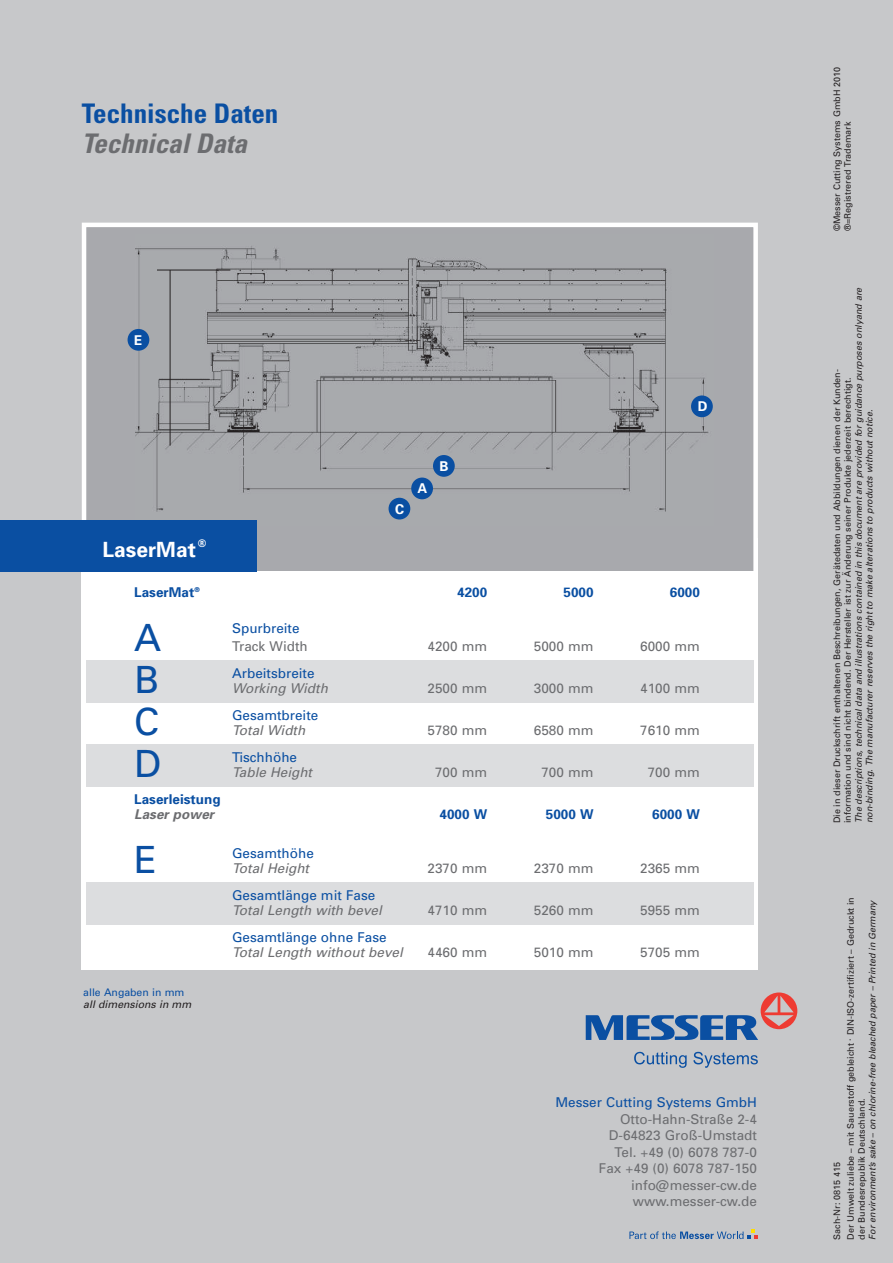
<style>
.page{position:relative;width:893px;height:1263px;background:#c7c8ca}
.page>*{position:absolute;margin:0;border:0;box-sizing:border-box;transform-origin:0 0}
.t1{font:37.5px "Univers";color:#0a4fa2}
.t2{font:700 condensed 27px "Univers";color:#0a4fa2}
.t3{font:italic 700 condensed 27px "Univers";color:#6c6d70}
.t4{font:700 21px "Univers";color:#fff}
.t5{font:13.5px/16.5px "Univers";color:#6c6d70;text-align:right}
.t6{font:13.5px "Univers";color:#0a4fa2}
.t7{font:italic 13.5px "Univers";color:#6c6d70}
.t8{font:700 13.5px "Univers";color:#0a4fa2}
.t9{font:italic 700 13.5px "Univers";color:#6c6d70}
.t10{font:700 13.5px "Univers";color:#fff}
.t11{font:italic 10.5px "Univers";color:#231f20}
.t12{font:10.5px "Univers";color:#0a4fa2}
.t13{font:700 condensed 10.5px "Univers";color:#fff}
.t14{font:9px/10.8px "Univers";color:#231f20}
.t15{font:italic 9px/10.8px "Univers";color:#231f20}
</style>
<div class="page">
<div style="left:82px;top:538px;width:676px;height:431px;background:#fff"></div>
<div style="left:86px;top:227px;width:667px;height:344px;background:#a8a9ad"></div>
<img style="left:135px;top:246px;width:578px;height:279px">
<div style="left:82px;top:223px;width:676px;height:353px;border:4px solid #fff"></div>
<div style="left:389px;top:498px;width:21px;height:21px;background:#0a4fa2;border-radius:50%"></div>
<div style="left:411px;top:477px;width:22px;height:22px;background:#0a4fa2;border-radius:50%"></div>
<div style="left:0;top:520px;width:256px;height:51px;background:#0a4fa2"></div>
<div style="left:86px;top:660px;width:667px;height:43px;background:#dcdddf"></div>
<div style="left:86px;top:744px;width:667px;height:42px;background:#dcdddf"></div>
<div style="left:86px;top:882px;width:667px;height:42px;background:#dcdddf"></div>
<div style="left:433px;top:455px;width:22px;height:22px;background:#0a4fa2;border-radius:50%"></div>
<hr style="left:157px;top:270px;width:73px;height:1px;background:#231f20">
<hr style="left:170px;top:270px;width:1px;height:176px;background:#231f20">
<div style="left:691px;top:395px;width:22px;height:22px;background:#0a4fa2;border-radius:50%"></div>
<div style="left:128px;top:329px;width:21px;height:22px;background:#0a4fa2;border-radius:50%"></div>
<svg style="left:629px;top:1229px;width:129px;height:10px"></svg>
<svg style="left:586px;top:992px;width:211px;height:48px"></svg>
<svg style="left:634px;top:1052px;width:53px;height:16px"></svg>
<svg style="left:693px;top:1052px;width:65px;height:16px"></svg>
<h2 class="t2" style="left:82px;top:104px;width:198px">Technische Daten</h2>
<h2 class="t3" style="left:82px;top:134px;width:167px">Technical Data</h2>
<h3 class="t10" style="left:134px;top:335px;width:10px">E</h3>
<h3 class="t10" style="left:395px;top:504px;width:11px">C</h3>
<h3 class="t10" style="left:417px;top:483px;width:11px">A</h3>
<h3 class="t10" style="left:440px;top:461px;width:11px">B</h3>
<h3 class="t10" style="left:698px;top:402px;width:11px">D</h3>
<p class="t13" style="left:198px;top:540px;width:10px">®</p>
<h3 class="t4" style="left:102px;top:541px;width:95px">LaserMat</h3>
<h3 class="t8" style="left:134px;top:587px;width:67px">LaserMat<sup>®</sup></h3>
<h3 class="t8" style="left:457px;top:587px;width:32px">4200</h3>
<h3 class="t8" style="left:563px;top:587px;width:32px">5000</h3>
<h3 class="t8" style="left:670px;top:587px;width:32px">6000</h3>
<h3 class="t6" style="left:232px;top:623px;width:69px">Spurbreite</h3>
<h1 class="t1" style="left:134px;top:624px;width:29px">A</h1>
<h3 class="t5" style="left:232px;top:639px;width:77px">Track Width</h3>
<h3 class="t5" style="left:428px;top:639px;width:61px">4200 mm</h3>
<h3 class="t5" style="left:534px;top:639px;width:61px">5000 mm</h3>
<h3 class="t5" style="left:640px;top:639px;width:61px">6000 mm</h3>
<h3 class="t6" style="left:232px;top:668px;width:84px">Arbeitsbreite</h3>
<h1 class="t1" style="left:134px;top:666px;width:27px">B</h1>
<h3 class="t7" style="left:232px;top:683px;width:97px">Working Width</h3>
<h3 class="t5" style="left:428px;top:681px;width:61px">2500 mm</h3>
<h3 class="t5" style="left:534px;top:681px;width:61px">3000 mm</h3>
<h3 class="t5" style="left:640px;top:681px;width:61px">4100 mm</h3>
<h3 class="t6" style="left:232px;top:710px;width:88px">Gesamtbreite</h3>
<h1 class="t1" style="left:134px;top:708px;width:27px">C</h1>
<h3 class="t7" style="left:232px;top:725px;width:75px">Total Width</h3>
<h3 class="t5" style="left:428px;top:723px;width:61px">5780 mm</h3>
<h3 class="t5" style="left:534px;top:723px;width:61px">6580 mm</h3>
<h3 class="t5" style="left:640px;top:723px;width:61px">7610 mm</h3>
<h3 class="t6" style="left:232px;top:752px;width:66px">Tischhöhe</h3>
<h1 class="t1" style="left:134px;top:750px;width:29px">D</h1>
<h3 class="t7" style="left:232px;top:767px;width:81px">Table Height</h3>
<h3 class="t5" style="left:435px;top:765px;width:54px">700 mm</h3>
<h3 class="t5" style="left:541px;top:765px;width:54px">700 mm</h3>
<h3 class="t5" style="left:648px;top:765px;width:54px">700 mm</h3>
<h3 class="t8" style="left:134px;top:794px;width:88px">Laserleistung</h3>
<h3 class="t9" style="left:134px;top:809px;width:81px">Laser power</h3>
<h3 class="t8" style="left:440px;top:809px;width:49px">4000 W</h3>
<h3 class="t8" style="left:546px;top:809px;width:49px">5000 W</h3>
<h3 class="t8" style="left:652px;top:809px;width:49px">6000 W</h3>
<h3 class="t6" style="left:232px;top:848px;width:83px">Gesamthöhe</h3>
<h1 class="t1" style="left:134px;top:846px;width:24px">E</h1>
<h3 class="t7" style="left:232px;top:863px;width:78px">Total Height</h3>
<h3 class="t5" style="left:428px;top:861px;width:61px">2370 mm</h3>
<h3 class="t5" style="left:534px;top:861px;width:61px">2370 mm</h3>
<h3 class="t5" style="left:640px;top:861px;width:61px">2365 mm</h3>
<h3 class="t6" style="left:232px;top:890px;width:145px">Gesamtlänge mit Fase</h3>
<h3 class="t7" style="left:232px;top:905px;width:151px">Total Length with bevel</h3>
<h3 class="t5" style="left:428px;top:903px;width:61px">4710 mm</h3>
<h3 class="t5" style="left:534px;top:903px;width:61px">5260 mm</h3>
<h3 class="t5" style="left:640px;top:903px;width:61px">5955 mm</h3>
<h3 class="t6" style="left:232px;top:932px;width:156px">Gesamtlänge ohne Fase</h3>
<h3 class="t7" style="left:232px;top:947px;width:172px">Total Length without bevel</h3>
<h3 class="t5" style="left:428px;top:945px;width:61px">4460 mm</h3>
<h3 class="t5" style="left:534px;top:945px;width:61px">5010 mm</h3>
<h3 class="t5" style="left:640px;top:945px;width:61px">5705 mm</h3>
<p class="t12" style="left:83px;top:988px;width:103px">alle Angaben in mm</p>
<p class="t11" style="left:83px;top:1001px;width:110px">all dimensions in mm</p>
<h3 class="t6" style="left:556px;top:1097px;width:203px">Messer Cutting Systems GmbH</h3>
<h3 class="t5" style="left:599px;top:1112px;width:159px">Otto-Hahn-Straße 2-4<br>D-64823 Groß-Umstadt<br>Tel. +49 (0) 6078 787-0<br>Fax +49 (0) 6078 787-150 info@messer-cw.de www.messer-cw.de</h3>
<p class="t14" style="left:832px;top:231px;width:166px;rotate:-90deg">©Messer Cutting Systems GmbH 2010 ®=Registrered Trademark</p>
<p class="t15" style="left:854px;top:823px;width:537px;rotate:-90deg">The descriptions, technical data and illustrations contained in this document are provided for guidance purposes onlyand are non-binding. The manufacturer reserves the right to make alterations to products without notice.</p>
<p class="t14" style="left:832px;top:823px;width:456px;rotate:-90deg">Die in dieser Druckschrift enthaltenen Beschreibungen, Gerätedaten und Abbildungen dienen der Kunden&shy;information und sind nicht bindend. Der Hersteller ist zur Änderung seiner Produkte jederzeit berechtigt.</p>
<p class="t14" style="left:831px;top:1240px;width:344px;line-height:13.8px;rotate:-90deg">Sach-Nr: 0815 415<br>Der Umwelt zuliebe – mit Sauerstoff gebleicht . DIN-ISO-zertifiziert – Gedruckt in</p>
<p class="t15" style="left:868px;top:1240px;width:341px;rotate:-90deg">For environment’s sake – on chlorine-free bleached paper – Printed in Germany</p>
<p class="t14" style="left:857px;top:1240px;width:143px;rotate:-90deg">der Bundesrepublik Deutschland.</p>
</div>
